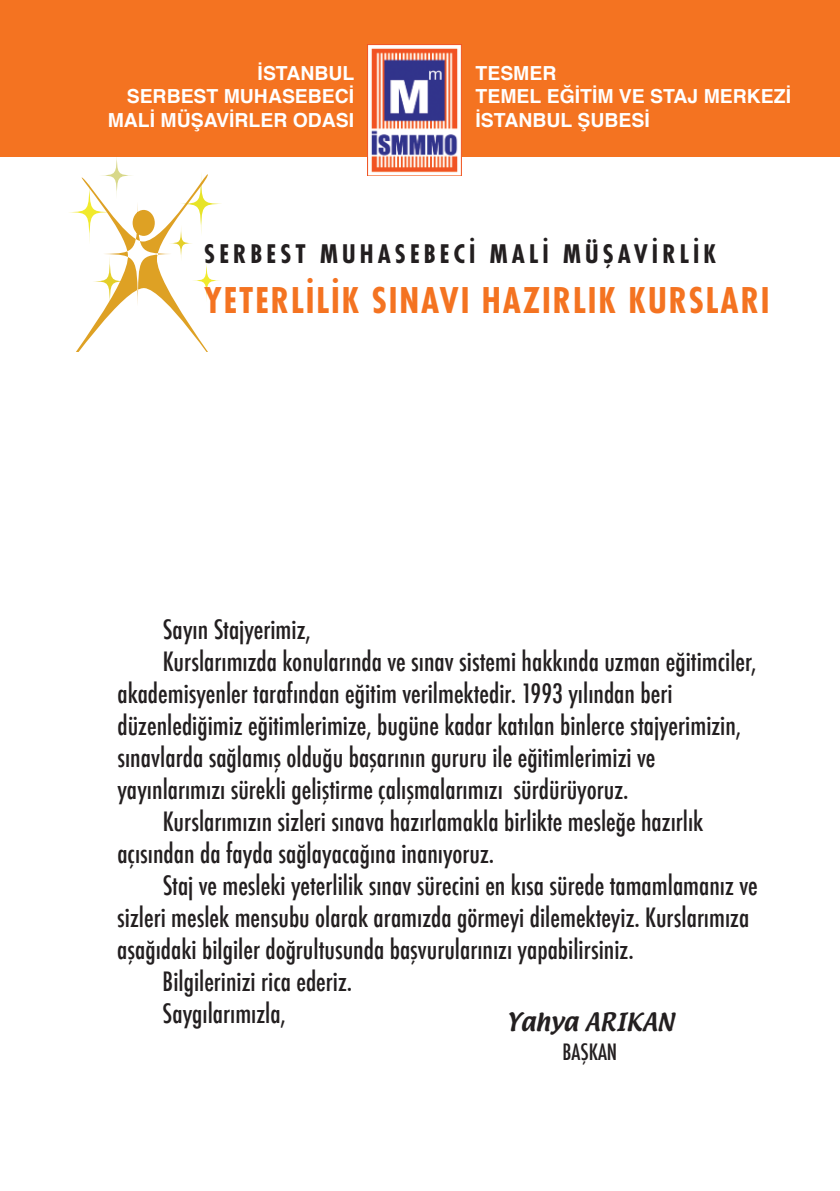
<style>
.page{position:relative;width:840px;height:1191px;background:#fff}
.page>*{position:absolute;margin:0;border:0;box-sizing:border-box;transform-origin:0 0}
.t1{font:700 condensed 34.4px "Futura Std";letter-spacing:.055em;color:#f47321}
.t2{font:500 condensed 26px "Futura";color:#231f20}
.t3{font:700 condensed 24.8px "Futura Std";letter-spacing:.165em;color:#231f20}
.t4{font:22px "Textile C";color:#231f20}
.t5{font:500 condensed 22px "Futura";color:#231f20}
.t6{font:700 19.4px/23.2px "Helvetica";color:#fff}
</style>
<div class="page">
<svg style="left:99px;top:151px;width:35px;height:48px"></svg>
<svg style="left:69px;top:169px;width:150px;height:182px"></svg>
<div style="left:0;top:0;width:839px;height:156px;background:#f47321"></div>
<img style="left:367px;top:45px;width:94px;height:131px">
<p class="t6" style="left:108px;top:63px;width:248px;text-align:right">İSTANBUL<br>SERBEST MUHASEBECİ<br>MALİ MÜŞAVİRLER ODASI</p>
<p class="t6" style="left:475px;top:63px;width:317px">TESMER<br>TEMEL EĞİTİM VE STAJ MERKEZİ<br>İSTANBUL ŞUBESİ</p>
<p class="t3" style="left:204px;top:242px;width:513px">SERBEST MUHASEBECİ MALİ MÜŞAVİRLİK</p>
<h1 class="t1" style="left:204px;top:284px;width:566px">YETERLİLİK SINAVI HAZIRLIK KURSLARI</h1>
<p class="t2" style="left:163px;top:613px;width:149px">Sayın Stajyerimiz,</p>
<p class="t2" style="left:163px;top:645px;width:595px">Kurslarımızda konularında ve sınav sistemi hakkında uzman eğitimciler,</p>
<p class="t2" style="left:117px;top:677px;width:556px">akademisyenler tarafından eğitim verilmektedir. 1993 yılından beri</p>
<p class="t2" style="left:117px;top:709px;width:625px">düzenlediğimiz eğitimlerimize, bugüne kadar katılan binlerce stajyerimizin,</p>
<p class="t2" style="left:117px;top:741px;width:539px">sınavlarda sağlamış olduğu başarının gururu ile eğitimlerimizi ve</p>
<p class="t2" style="left:117px;top:773px;width:512px">yayınlarımızı sürekli geliştirme çalışmalarımızı sürdürüyoruz.</p>
<p class="t2" style="left:163px;top:805px;width:542px">Kurslarımızın sizleri sınava hazırlamakla birlikte mesleğe hazırlık</p>
<p class="t2" style="left:117px;top:837px;width:378px">açısından da fayda sağlayacağına inanıyoruz.</p>
<p class="t2" style="left:163px;top:869px;width:596px">Staj ve mesleki yeterlilik sınav sürecini en kısa sürede tamamlamanız ve</p>
<p class="t2" style="left:117px;top:901px;width:633px">sizleri meslek mensubu olarak aramızda görmeyi dilemekteyiz. Kurslarımıza</p>
<p class="t2" style="left:117px;top:933px;width:517px">aşağıdaki bilgiler doğrultusunda başvurularınızı yapabilirsiniz.</p>
<p class="t2" style="left:162px;top:965px;width:191px">Bilgilerinizi rica ederiz.</p>
<p class="t2" style="left:162px;top:997px;width:125px">Saygılarımızla,</p>
<p class="t4" style="left:506px;top:1008px;width:169px">Yahya ARIKAN</p>
<p class="t5" style="left:562px;top:1038px;width:56px">BAŞKAN</p>
</div>
